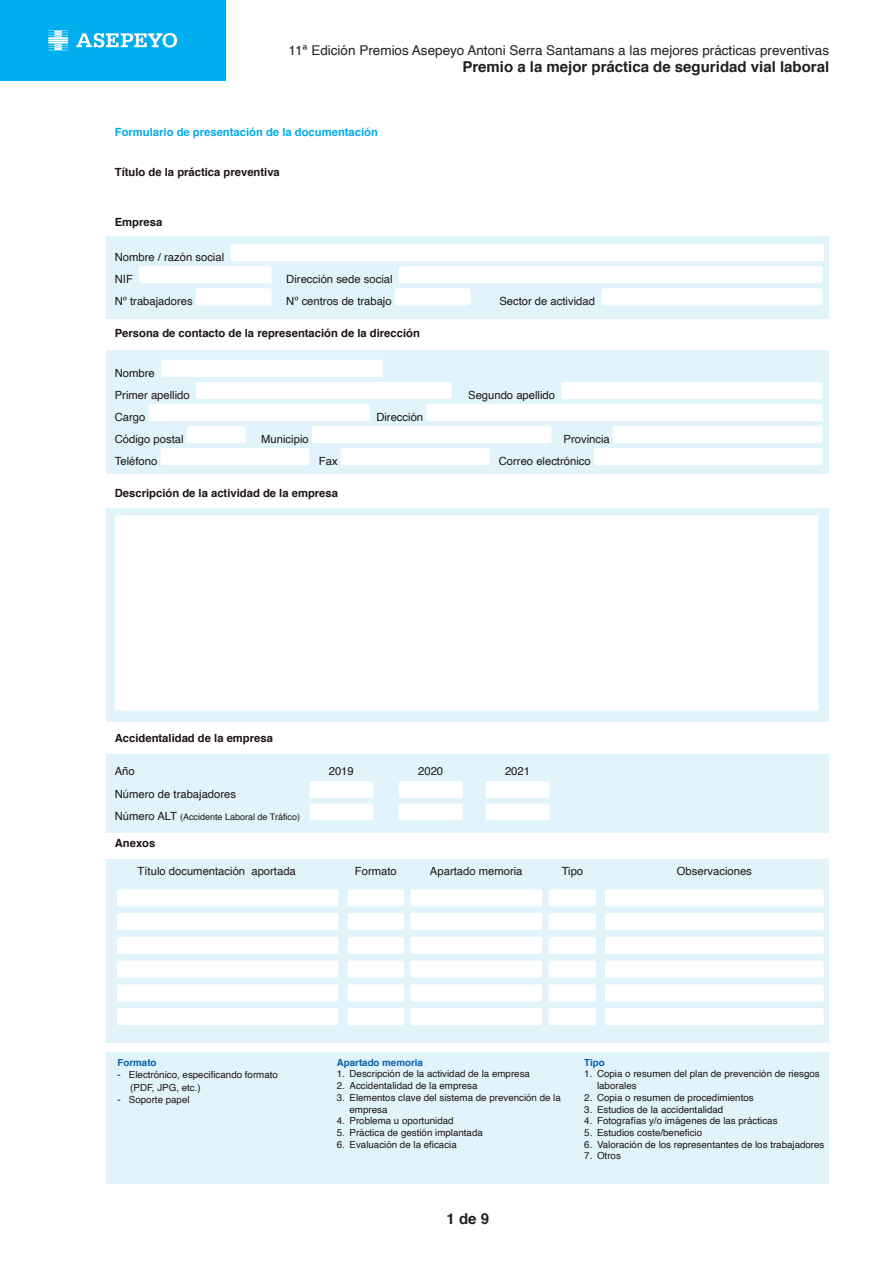
<style>
.page{position:relative;width:893px;height:1263px;background:#fff}
.page>*{position:absolute;margin:0;border:0;box-sizing:border-box;transform-origin:0 0}
.t1{font:700 15px "Helvetica";color:#231f20}
.t2{font:13.5px "Helvetica";color:#231f20}
.t3{font:11.25px "Helvetica";color:#1d1414}
.t4{font:700 11.25px "Helvetica";color:#1d1414}
.t5{font:700 11.25px "Helvetica";color:#00ace9}
.t6{font:9.75px/11.7px "Helvetica";color:#1d1414}
.t7{font:700 9.75px "Helvetica";color:#0660ab}
.t8{font:9px "Helvetica";color:#1d1414}
.s1{font-size:11.25px}
</style>
<div class="page">
<div style="left:106px;top:859px;width:723px;height:184px;background:#e1f4fc"></div>
<div style="left:106px;top:236px;width:723px;height:83px;background:#e1f4fc"></div>
<div style="left:106px;top:350px;width:723px;height:124px;background:#e1f4fc"></div>
<div style="left:106px;top:508px;width:723px;height:213px;background:#e1f4fc"></div>
<div style="left:106px;top:754px;width:723px;height:78px;background:#e1f4fc"></div>
<div style="left:230px;top:244px;width:594px;height:17px;background:#fff;border-radius:2px"></div>
<div style="left:399px;top:266px;width:424px;height:17px;background:#fff;border-radius:2px"></div>
<div style="left:139px;top:266px;width:133px;height:17px;background:#fff;border-radius:2px"></div>
<div style="left:601px;top:288px;width:222px;height:17px;background:#fff;border-radius:2px"></div>
<div style="left:395px;top:288px;width:76px;height:17px;background:#fff;border-radius:2px"></div>
<div style="left:196px;top:288px;width:76px;height:17px;background:#fff;border-radius:2px"></div>
<div style="left:161px;top:360px;width:221px;height:17px;background:#fff;border-radius:2px"></div>
<div style="left:561px;top:382px;width:262px;height:17px;background:#fff;border-radius:2px"></div>
<div style="left:196px;top:382px;width:256px;height:17px;background:#fff;border-radius:2px"></div>
<div style="left:426px;top:404px;width:397px;height:17px;background:#fff;border-radius:2px"></div>
<div style="left:149px;top:404px;width:221px;height:17px;background:#fff;border-radius:2px"></div>
<div style="left:613px;top:426px;width:210px;height:17px;background:#fff;border-radius:2px"></div>
<div style="left:312px;top:426px;width:239px;height:17px;background:#fff;border-radius:2px"></div>
<div style="left:187px;top:426px;width:59px;height:17px;background:#fff;border-radius:2px"></div>
<div style="left:594px;top:448px;width:229px;height:17px;background:#fff;border-radius:2px"></div>
<div style="left:341px;top:448px;width:148px;height:17px;background:#fff;border-radius:2px"></div>
<div style="left:160px;top:448px;width:149px;height:17px;background:#fff;border-radius:2px"></div>
<div style="left:115px;top:515px;width:703px;height:195px;background:#fff;border-radius:2px"></div>
<div style="left:486px;top:781px;width:63px;height:17px;background:#fff;border-radius:2px"></div>
<div style="left:399px;top:781px;width:64px;height:17px;background:#fff;border-radius:2px"></div>
<div style="left:309px;top:781px;width:64px;height:17px;background:#fff;border-radius:2px"></div>
<div style="left:486px;top:803px;width:63px;height:17px;background:#fff;border-radius:2px"></div>
<div style="left:399px;top:803px;width:64px;height:17px;background:#fff;border-radius:2px"></div>
<div style="left:309px;top:803px;width:64px;height:17px;background:#fff;border-radius:2px"></div>
<div style="left:605px;top:889px;width:219px;height:17px;background:#fff;border-radius:2px"></div>
<div style="left:549px;top:889px;width:47px;height:17px;background:#fff;border-radius:2px"></div>
<div style="left:410px;top:889px;width:132px;height:17px;background:#fff;border-radius:2px"></div>
<div style="left:348px;top:889px;width:56px;height:17px;background:#fff;border-radius:2px"></div>
<div style="left:117px;top:889px;width:221px;height:17px;background:#fff;border-radius:2px"></div>
<div style="left:605px;top:913px;width:219px;height:17px;background:#fff;border-radius:2px"></div>
<div style="left:549px;top:913px;width:47px;height:17px;background:#fff;border-radius:2px"></div>
<div style="left:410px;top:913px;width:132px;height:17px;background:#fff;border-radius:2px"></div>
<div style="left:348px;top:913px;width:56px;height:17px;background:#fff;border-radius:2px"></div>
<div style="left:117px;top:913px;width:221px;height:17px;background:#fff;border-radius:2px"></div>
<div style="left:605px;top:937px;width:219px;height:17px;background:#fff;border-radius:2px"></div>
<div style="left:549px;top:937px;width:47px;height:17px;background:#fff;border-radius:2px"></div>
<div style="left:410px;top:937px;width:132px;height:17px;background:#fff;border-radius:2px"></div>
<div style="left:348px;top:937px;width:56px;height:17px;background:#fff;border-radius:2px"></div>
<div style="left:117px;top:937px;width:221px;height:17px;background:#fff;border-radius:2px"></div>
<div style="left:605px;top:961px;width:219px;height:17px;background:#fff;border-radius:2px"></div>
<div style="left:549px;top:961px;width:47px;height:17px;background:#fff;border-radius:2px"></div>
<div style="left:410px;top:961px;width:132px;height:17px;background:#fff;border-radius:2px"></div>
<div style="left:348px;top:961px;width:56px;height:17px;background:#fff;border-radius:2px"></div>
<div style="left:117px;top:961px;width:221px;height:17px;background:#fff;border-radius:2px"></div>
<div style="left:605px;top:984px;width:219px;height:17px;background:#fff;border-radius:2px"></div>
<div style="left:549px;top:984px;width:47px;height:17px;background:#fff;border-radius:2px"></div>
<div style="left:410px;top:984px;width:132px;height:17px;background:#fff;border-radius:2px"></div>
<div style="left:348px;top:984px;width:56px;height:17px;background:#fff;border-radius:2px"></div>
<div style="left:117px;top:984px;width:221px;height:17px;background:#fff;border-radius:2px"></div>
<div style="left:605px;top:1008px;width:219px;height:17px;background:#fff;border-radius:2px"></div>
<div style="left:549px;top:1008px;width:47px;height:17px;background:#fff;border-radius:2px"></div>
<div style="left:410px;top:1008px;width:132px;height:17px;background:#fff;border-radius:2px"></div>
<div style="left:348px;top:1008px;width:56px;height:17px;background:#fff;border-radius:2px"></div>
<div style="left:117px;top:1008px;width:221px;height:17px;background:#fff;border-radius:2px"></div>
<div style="left:0;top:0;width:225px;height:81px;background:#00aeef"></div>
<svg style="left:48px;top:30px;width:20px;height:20px"></svg>
<svg style="left:76px;top:33px;width:101px;height:14px"></svg>
<div style="left:106px;top:1052px;width:723px;height:131px;background:#e1f4fc"></div>
<p class="t2" style="left:289px;top:45px;width:542px">11ª Edición Premios Asepeyo Antoni Serra Santamans a las mejores prácticas preventivas</p>
<p class="t1" style="left:462px;top:61px;width:368px">Premio a la mejor práctica de seguridad vial laboral</p>
<p class="t5" style="left:115px;top:127px;width:265px">Formulario de presentación de la documentación</p>
<p class="t4" style="left:115px;top:167px;width:167px">Título de la práctica preventiva</p>
<p class="t4" style="left:115px;top:217px;width:49px">Empresa</p>
<p class="t3" style="left:115px;top:252px;width:111px">Nombre / razón social</p>
<p class="t3" style="left:115px;top:275px;width:20px">NIF</p>
<p class="t3" style="left:286px;top:275px;width:108px">Dirección sede social</p>
<p class="t3" style="left:115px;top:297px;width:79px">Nº trabajadores</p>
<p class="t3" style="left:286px;top:297px;width:107px">Nº centros de trabajo</p>
<p class="t3" style="left:499px;top:297px;width:97px">Sector de actividad</p>
<p class="t4" style="left:115px;top:328px;width:307px">Persona de contacto de la representación de la dirección</p>
<p class="t3" style="left:115px;top:368px;width:42px">Nombre</p>
<p class="t3" style="left:115px;top:390px;width:77px">Primer apellido</p>
<p class="t3" style="left:468px;top:390px;width:88px">Segundo apellido</p>
<p class="t3" style="left:115px;top:412px;width:32px">Cargo</p>
<p class="t3" style="left:376px;top:412px;width:48px">Dirección</p>
<p class="t3" style="left:115px;top:434px;width:70px">Código postal</p>
<p class="t3" style="left:261px;top:434px;width:49px">Municipio</p>
<p class="t3" style="left:563px;top:434px;width:48px">Provincia</p>
<p class="t3" style="left:115px;top:456px;width:44px">Teléfono</p>
<p class="t3" style="left:319px;top:456px;width:20px">Fax</p>
<p class="t3" style="left:499px;top:456px;width:93px">Correo electrónico</p>
<p class="t4" style="left:115px;top:488px;width:225px">Descripción de la actividad de la empresa</p>
<p class="t4" style="left:115px;top:733px;width:160px">Accidentalidad de la empresa</p>
<p class="t3" style="left:115px;top:766px;width:22px">Año</p>
<p class="t3" style="left:329px;top:766px;width:27px">2019</p>
<p class="t3" style="left:418px;top:766px;width:27px">2020</p>
<p class="t3" style="left:505px;top:766px;width:27px">2021</p>
<p class="t3" style="left:115px;top:789px;width:123px">Número de trabajadores</p>
<p class="t8" style="left:115px;top:813px;width:187px"><span class="s1">Número ALT</span> (Accidente Laboral de Tráfico)</p>
<p class="t4" style="left:115px;top:839px;width:42px">Anexos</p>
<p class="t3" style="left:138px;top:866px;width:160px">Título documentación aportada</p>
<p class="t3" style="left:355px;top:866px;width:43px">Formato</p>
<p class="t3" style="left:430px;top:866px;width:94px">Apartado memoria</p>
<p class="t3" style="left:562px;top:866px;width:23px">Tipo</p>
<p class="t3" style="left:677px;top:866px;width:77px">Observaciones</p>
<p class="t7" style="left:118px;top:1058px;width:40px">Formato</p>
<p class="t6" style="left:118px;top:1070px;width:162px">- Electrónico, especificando formato</p>
<p class="t6" style="left:130px;top:1082px;width:72px">(PDF, JPG, etc.)</p>
<p class="t6" style="left:118px;top:1094px;width:74px">- Soporte papel</p>
<p class="t7" style="left:337px;top:1058px;width:88px">Apartado memoria</p>
<p class="t6" style="left:337px;top:1069px;width:195px">1. Descripción de la actividad de la empresa</p>
<p class="t6" style="left:337px;top:1080px;width:142px">2. Accidentalidad de la empresa</p>
<p class="t6" style="left:350px;top:1092px;width:213px;text-indent:-13px">3. Elementos clave del sistema de prevención de la empresa</p>
<p class="t6" style="left:337px;top:1116px;width:118px">4. Problema u oportunidad</p>
<p class="t6" style="left:337px;top:1127px;width:148px">5. Práctica de gestión implantada</p>
<p class="t6" style="left:337px;top:1139px;width:122px">6. Evaluación de la eficacia</p>
<p class="t1" style="left:446px;top:1212px;width:44px">1 de 9</p>
<p class="t7" style="left:584px;top:1058px;width:22px">Tipo</p>
<p class="t6" style="left:597px;top:1069px;width:224px;text-indent:-13px">1. Copia o resumen del plan de prevención de riesgos laborales</p>
<p class="t6" style="left:584px;top:1092px;width:171px">2. Copia o resumen de procedimientos</p>
<p class="t6" style="left:584px;top:1104px;width:141px">3. Estudios de la accidentalidad</p>
<p class="t6" style="left:584px;top:1116px;width:195px">4. Fotografías y/o imágenes de las prácticas</p>
<p class="t6" style="left:584px;top:1127px;width:119px">5. Estudios coste/beneficio</p>
<p class="t6" style="left:584px;top:1139px;width:242px">6. Valoración de los representantes de los trabajadores</p>
<p class="t6" style="left:584px;top:1151px;width:38px">7. Otros</p>
</div>
